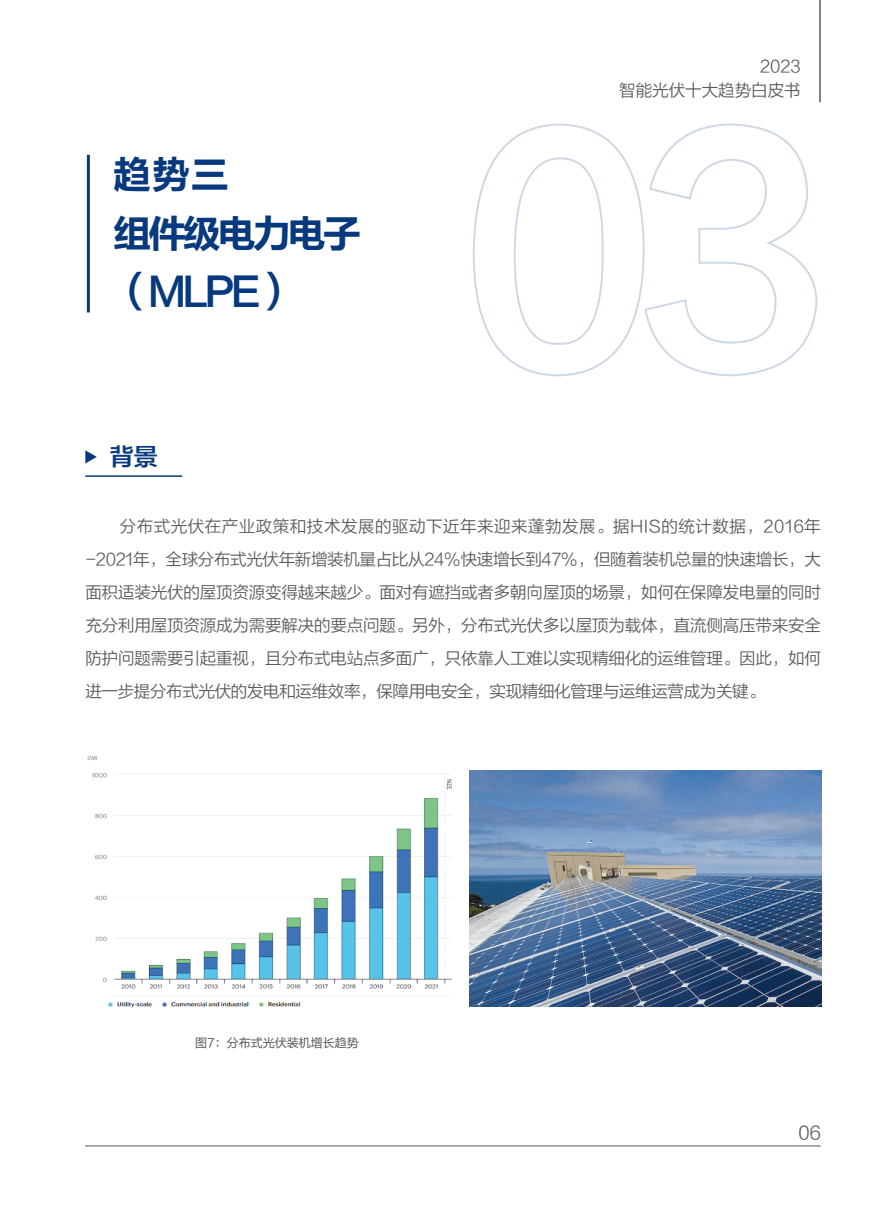
<style>
.page{position:relative;width:893px;height:1212px;background:#fff}
.page>*{position:absolute;margin:0;border:0;box-sizing:border-box;transform-origin:0 0}
.t1{font:38.85px/58.7px "FZLTCHK GBK1 0";letter-spacing:-.1em;color:#06397d}
.t2{font:24px "FZLTZCHK GBK1 0";color:#06397d}
.t3{font:18px "FZLTXIHJW GB1 0";color:#595757}
.t4{font:16.5px/33px "FZLTXIHJW GB1 0";letter-spacing:-.02em;color:#595757;text-align:justify}
.t5{font:16.5px/24px "FZLTXIHJW GB1 0";color:#595757;text-align:right}
.t6{font:12px "FZLTHJW GB1 0";color:#595757}
</style>
<div class="page">
<hr style="left:819px;top:0;width:2px;height:102px;background:#595757">
<hr style="left:87px;top:155px;width:3px;height:157px;background:#06397d">
<svg style="left:472px;top:124px;width:171px;height:253px"></svg>
<svg style="left:643px;top:123px;width:175px;height:254px"></svg>
<svg style="left:85px;top:450px;width:12px;height:13px"></svg>
<hr style="left:85px;top:475px;width:97px;height:2px;background:#06397d">
<img style="left:87px;top:756px;width:365px;height:252px">
<img style="left:469px;top:770px;width:352px;height:236px">
<hr style="left:85px;top:1145px;width:736px;height:1px;background:#595757">
<h1 class="t1" style="left:113px;top:146px;width:250px">趋势三<br>组件级电力电子（MLPE）</h1>
<h2 class="t2" style="left:110px;top:444px;width:49px">背景</h2>
<p class="t5" style="left:619px;top:55px;width:183px">2023<br>智能光伏十大趋势白皮书</p>
<p class="t4" style="left:85px;top:510px;width:737px;text-indent:35px">分布式光伏在产业政策和技术发展的驱动下近年来迎来蓬勃发展。据HIS的统计数据，2016年-2021年，全球分布式光伏年新增装机量占比从24%快速增长到47%，但随着装机总量的快速增长，大面积适装光伏的屋顶资源变得越来越少。面对有遮挡或者多朝向屋顶的场景，如何在保障发电量的同时充分利用屋顶资源成为需要解决的要点问题。另外，分布式光伏多以屋顶为载体，直流侧高压带来安全防护问题需要引起重视，且分布式电站点多面广，只依靠人工难以实现精细化的运维管理。因此，如何进一步提分布式光伏的发电和运维效率，保障用电安全，实现精细化管理与运维运营成为关键。</p>
<p class="t6" style="left:195px;top:1036px;width:165px">图7：分布式光伏装机增长趋势</p>
<p class="t3" style="left:798px;top:1122px;width:24px">06</p>
</div>
